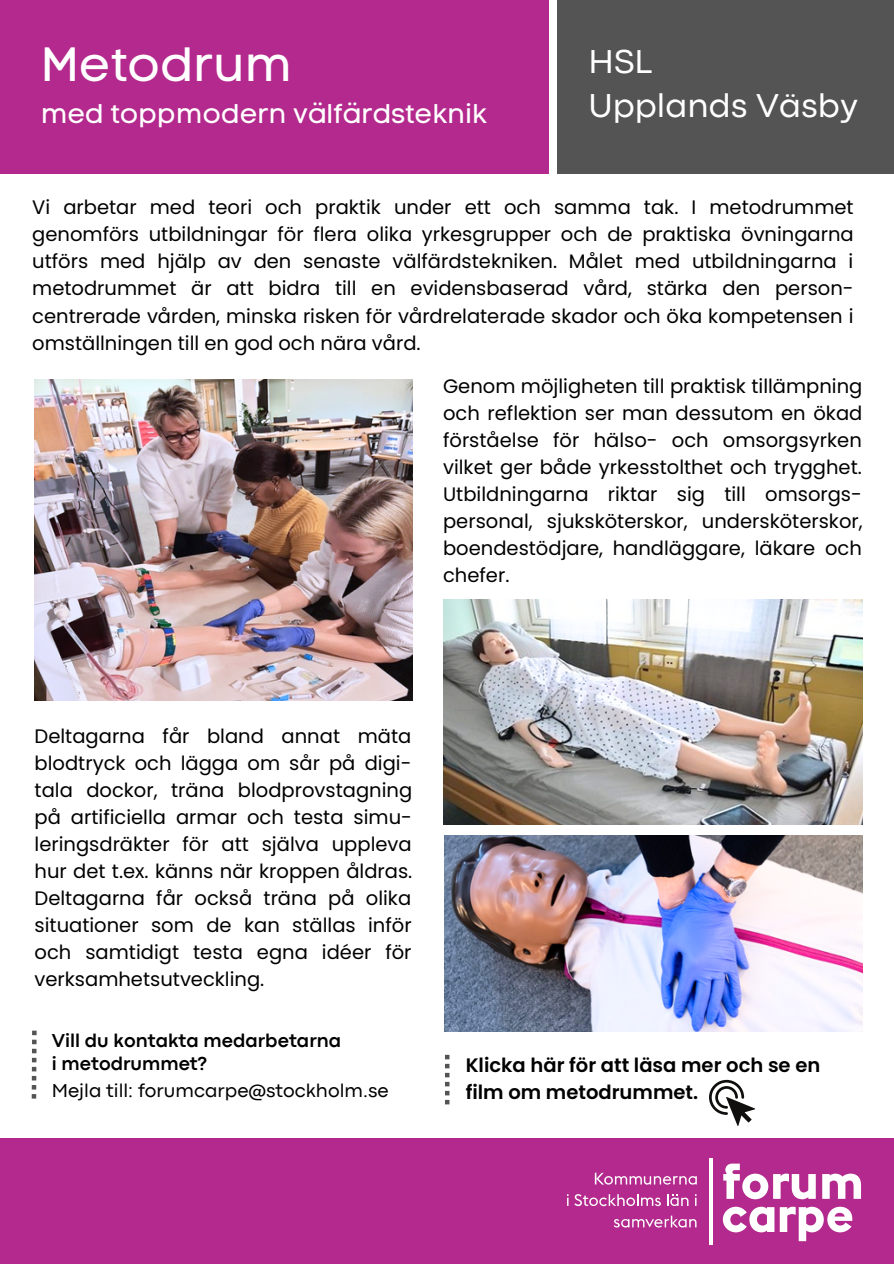
<style>
.page{position:relative;width:894px;height:1264px;background:#fff}
.page>*{position:absolute;margin:0;border:0;box-sizing:border-box;transform-origin:0 0}
.t1{font:48px "Code Pro Normal LC";color:#fff}
.t2{font:34.5px/44px "Codec Pro";color:#fff}
.t3{font:27px "Code Pro Normal LC";color:#fff}
.t4{font:19.5px/27px "Poppins";color:#000;text-align:justify}
.t5{font:600 19.5px/27px "Poppins";color:#000}
.t6{font:700 19.5px/23.4px "Codec Pro";color:#000}
.t7{font:19.5px "Codec Pro";color:#000}
</style>
<div class="page">
<div style="left:0;top:0;width:549px;height:174px;background:#b3298d"></div>
<div style="left:0;top:1137px;width:893px;height:126px;background:#b3298d"></div>
<hr style="left:709px;top:1157px;width:4px;height:87px;background:#fff">
<svg style="left:594px;top:1172px;width:102px;height:12px"></svg>
<svg style="left:574px;top:1194px;width:86px;height:12px"></svg>
<svg style="left:613px;top:1215px;width:83px;height:12px"></svg>
<svg style="left:667px;top:1194px;width:21px;height:11px"></svg>
<svg style="left:723px;top:1163px;width:92px;height:36px"></svg>
<svg style="left:822px;top:1173px;width:38px;height:25px"></svg>
<svg style="left:722px;top:1206px;width:130px;height:35px"></svg>
<div style="left:557px;top:0;width:336px;height:174px;background:#545454"></div>
<img style="left:443px;top:599px;width:419px;height:225px">
<img style="left:34px;top:379px;width:378px;height:321px">
<img style="left:444px;top:835px;width:418px;height:196px">
<svg style="left:445px;top:1054px;width:4px;height:50px"></svg>
<svg style="left:709px;top:1079px;width:46px;height:46px"></svg>
<svg style="left:32px;top:1030px;width:5px;height:68px"></svg>
<h1 class="t1" style="left:41px;top:35px;width:253px">Metodrum</h1>
<h3 class="t3" style="left:41px;top:97px;width:448px">med toppmodern välfärdsteknik</h3>
<h2 class="t2" style="left:588px;top:42px;width:271px">HSL<br>Upplands Väsby</h2>
<p class="t4" style="left:32px;top:194px;width:822px">Vi arbetar med teori och praktik under ett och samma tak. I metodrummet genomförs utbildningar för flera olika yrkesgrupper och de praktiska övningarna utförs med hjälp av den senaste välfärdstekniken. Målet med utbildningarna i metodrummet är att bidra till en evidensbaserad vård, stärka den person&shy;centrerade vården, minska risken för vårdrelaterade skador och öka kompetensen i omställningen till en god och nära vård.</p>
<p class="t4" style="left:443px;top:373px;width:421px">Genom möjligheten till praktisk tillämpning och reflektion ser man dessutom en ökad förståelse för hälso- och omsorgsyrken vilket ger både yrkesstolthet och trygghet.<br>Utbildningarna riktar sig till omsorgs&shy;personal, sjuksköterskor, undersköterskor, boendestödjare, handläggare, läkare och chefer.</p>
<p class="t4" style="left:35px;top:722px;width:379px">Deltagarna får bland annat mäta blodtryck och lägga om sår på digi&shy;tala dockor, träna blodprovstagning på artificiella armar och testa simu&shy;leringsdräkter för att själva uppleva hur det t.ex. känns när kroppen åldras.<br>Deltagarna får också träna på olika situationer som de kan ställas inför och samtidigt testa egna idéer för verksamhetsutveckling.</p>
<p class="t6" style="left:52px;top:1029px;width:291px">Vill du kontakta medarbetarna i metodrummet?</p>
<p class="t7" style="left:52px;top:1083px;width:338px">Mejla till: forumcarpe@stockholm.se</p>
<p class="t5" style="left:465px;top:1051px;width:356px">Klicka här för att läsa mer och se en film om metodrummet.</p>
</div>
